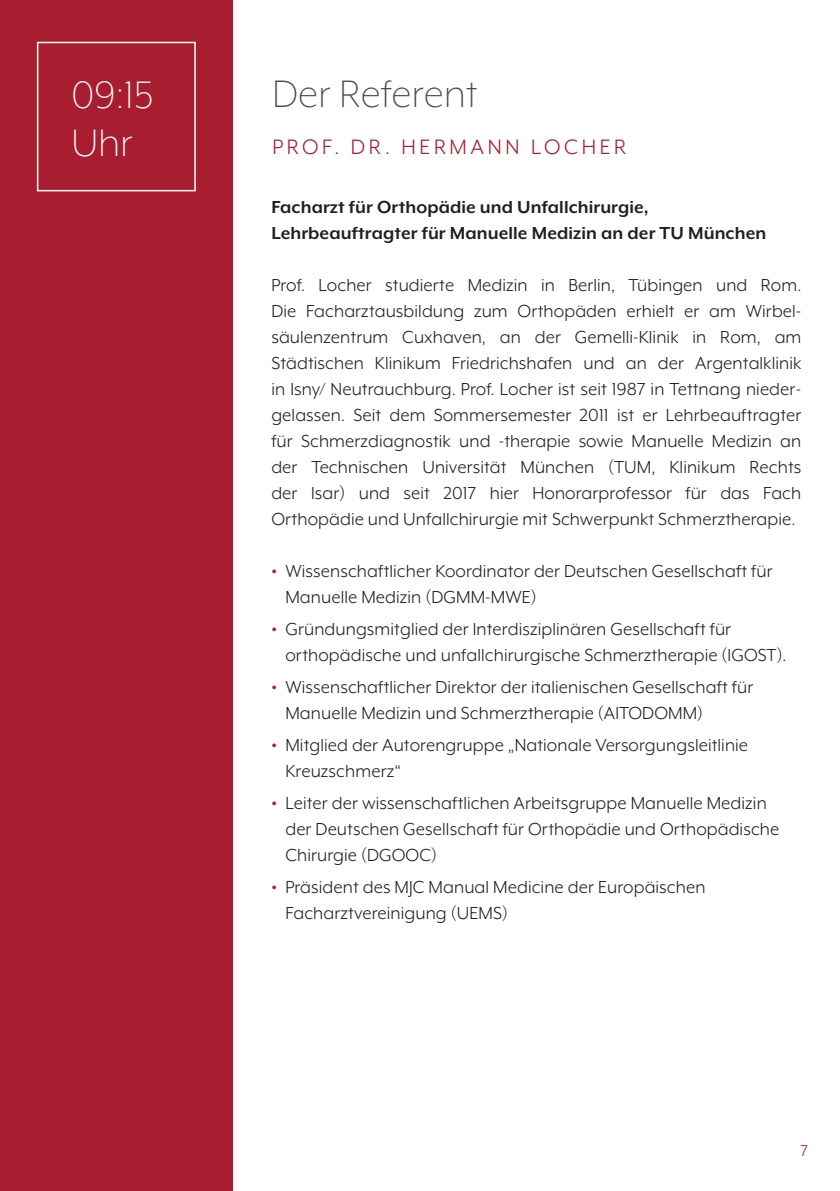
<style>
.page{position:relative;width:840px;height:1191px;background:#fff}
.page>*{position:absolute;margin:0;border:0;box-sizing:border-box;transform-origin:0 0}
.t1{font:300 44px "Mr Eaves XL Mod OT";letter-spacing:.005em;color:#4b4c4d}
.t2{font:300 44px/48px "Mr Eaves XL Mod OT";letter-spacing:.005em;color:#fff}
.t3{font:24px "Mr Eaves XL Mod OT";letter-spacing:.15em;color:#a91d30}
.t4{font:20px/26px "Mr Eaves XL Mod OT";letter-spacing:.005em;color:#231f20}
.t5{font:700 20px/26px "Mr Eaves XL Mod OT";letter-spacing:.005em;color:#231f20}
.t6{font:18px "Mr Eaves XL Mod OT";color:#aa222a}
.s1{font-weight:700;color:#aa222a}
</style>
<div class="page">
<div style="left:0;top:0;width:232px;height:1191px;background:#a91d30"></div>
<div style="left:37px;top:42px;width:159px;height:149px;border:2px solid #fff"></div>
<h1 class="t2" style="left:71px;top:71px;width:83px">09:15<br>Uhr</h1>
<h1 class="t1" style="left:272px;top:72px;width:206px">Der Referent</h1>
<p class="t3" style="left:272px;top:135px;width:355px">PROF. DR. HERMANN LOCHER</p>
<p class="t5" style="left:271px;top:194px;width:496px">Facharzt für Orthopädie und Unfallchirurgie,<br>Lehrbeauftragter für Manuelle Medizin an der TU München</p>
<p class="t4" style="left:271px;top:272px;width:531px;text-align:justify">Prof. Locher studierte Medizin in Berlin, Tübingen und Rom.<br>Die Facharztausbildung zum Orthopäden erhielt er am Wirbel&shy;säulenzentrum Cuxhaven, an der Gemelli-Klinik in Rom, am Städtischen Klinikum Friedrichshafen und an der Argentalklinik in Isny/ Neutrauchburg. Prof. Locher ist seit 1987 in Tettnang nieder&shy;gelassen. Seit dem Sommersemester 2011 ist er Lehrbeauftragter für Schmerzdiagnostik und -therapie sowie Manuelle Medizin an der Technischen Universität München (TUM, Klinikum Rechts der Isar) und seit 2017 hier Honorarprofessor für das Fach Orthopädie und Unfallchirurgie mit Schwerpunkt Schmerztherapie.</p>
<p class="t4" style="left:285px;top:558px;width:488px;text-indent:-14px"><span class="s1">•</span> Wissenschaftlicher Koordinator der Deutschen Gesellschaft für<br>Manuelle Medizin (DGMM-MWE)</p>
<p class="t4" style="left:285px;top:616px;width:502px;text-indent:-14px"><span class="s1">•</span> Gründungsmitglied der Interdisziplinären Gesellschaft für orthopädische und unfallchirurgische Schmerztherapie (IGOST).</p>
<p class="t4" style="left:285px;top:674px;width:469px;text-indent:-14px"><span class="s1">•</span> Wissenschaftlicher Direktor der italienischen Gesellschaft für<br>Manuelle Medizin und Schmerztherapie (AITODOMM)</p>
<p class="t4" style="left:285px;top:732px;width:464px;text-indent:-14px"><span class="s1">•</span> Mitglied der Autorengruppe „Nationale Versorgungsleitlinie<br>Kreuzschmerz“</p>
<p class="t4" style="left:285px;top:790px;width:495px;text-indent:-14px"><span class="s1">•</span> Leiter der wissenschaftlichen Arbeitsgruppe Manuelle Medizin der Deutschen Gesellschaft für Orthopädie und Orthopädische<br>Chirurgie (DGOOC)</p>
<p class="t4" style="left:285px;top:874px;width:421px;text-indent:-14px"><span class="s1">•</span> Präsident des MJC Manual Medicine der Europäischen<br>Facharztvereinigung (UEMS)</p>
<p class="t6" style="left:800px;top:1141px;width:9px">7</p>
</div>
